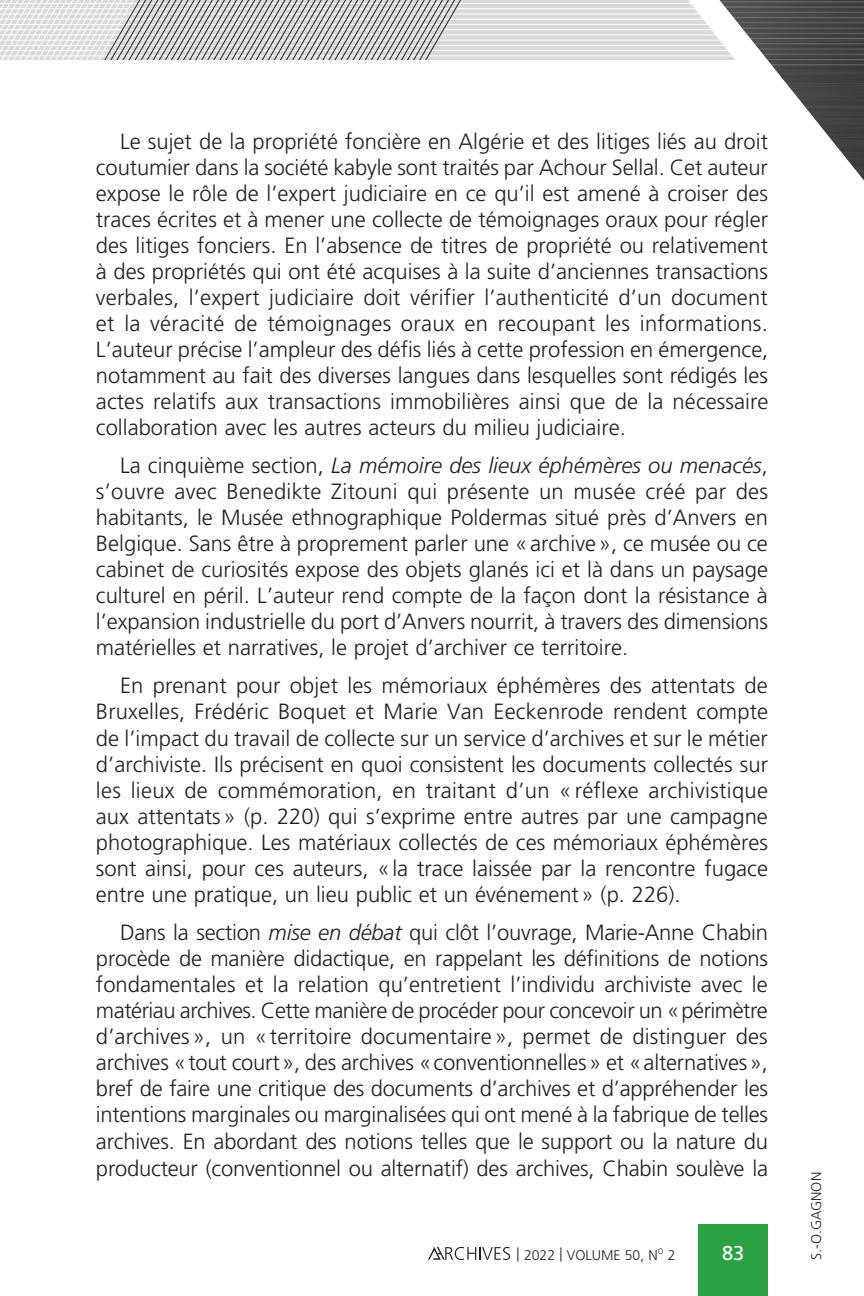
<style>
.page{position:relative;width:864px;height:1296px;background:#fff}
.page>*{position:absolute;margin:0;border:0;box-sizing:border-box;transform-origin:0 0}
.t1{font:300 22px/26px "Frutiger LT Std";color:#231f20;text-align:justify}
.t2{font:20px "Frutiger LT Std";color:#fff}
.t3{font:300 14px "Frutiger LT Std";color:#231f20}
.t4{font:300 7.8px "Frutiger LT Std";color:#231f20}
.s1{font-style:italic}
.s2{font-size:14px}
</style>
<div class="page">
<svg style="left:154px;top:0;width:315px;height:60px;background:#bdbdbe"></svg>
<svg style="left:469px;top:0;width:189px;height:59px"></svg>
<hr style="left:469px;top:1px;width:395px;height:1px;background:#fff">
<hr style="left:469px;top:7px;width:395px;height:1px;background:#fff">
<hr style="left:469px;top:12px;width:395px;height:1px;background:#fff">
<hr style="left:469px;top:17px;width:395px;height:1px;background:#fff">
<hr style="left:469px;top:22px;width:395px;height:1px;background:#fff">
<hr style="left:469px;top:28px;width:395px;height:1px;background:#fff">
<hr style="left:469px;top:33px;width:395px;height:1px;background:#fff">
<hr style="left:469px;top:38px;width:395px;height:1px;background:#fff">
<hr style="left:469px;top:43px;width:395px;height:1px;background:#fff">
<hr style="left:469px;top:49px;width:395px;height:1px;background:#fff">
<hr style="left:469px;top:54px;width:395px;height:1px;background:#fff">
<svg style="left:658px;top:0;width:206px;height:181px"></svg>
<div style="left:698px;top:1224px;width:70px;height:72px;background:#2da243"></div>
<svg style="left:428px;top:1247px;width:82px;height:13px"></svg>
<p class="t1" style="left:96px;top:128px;width:674px;text-indent:24px">Le sujet de la propriété foncière en Algérie et des litiges liés au droit coutumier dans la société kabyle sont traités par Achour Sellal. Cet auteur expose le rôle de l’expert judiciaire en ce qu’il est amené à croiser des traces écrites et à mener une collecte de témoignages oraux pour régler des litiges fonciers. En l’absence de titres de propriété ou relativement à des propriétés qui ont été acquises à la suite d’anciennes transactions verbales, l’expert judiciaire doit vérifier l’authenticité d’un document et la véracité de témoignages oraux en recoupant les informations.<br>L’auteur précise l’ampleur des défis liés à cette profession en émergence, notamment au fait des diverses langues dans lesquelles sont rédigés les actes relatifs aux transactions immobilières ainsi que de la nécessaire collaboration avec les autres acteurs du milieu judiciaire.</p>
<p class="t1" style="left:96px;top:453px;width:674px;text-indent:24px">La cinquième section, <span class="s1">La mémoire des lieux éphémères ou menacés</span>, s’ouvre avec Benedikte Zitouni qui présente un musée créé par des habitants, le Musée ethnographique Poldermas situé près d’Anvers en Belgique. Sans être à proprement parler une «archive», ce musée ou ce cabinet de curiosités expose des objets glanés ici et là dans un paysage culturel en péril. L’auteur rend compte de la façon dont la résistance à l’expansion industrielle du port d’Anvers nourrit, à travers des dimensions matérielles et narratives, le projet d’archiver ce territoire.</p>
<p class="t1" style="left:96px;top:673px;width:674px;text-indent:24px">En prenant pour objet les mémoriaux éphémères des attentats de Bruxelles, Frédéric Boquet et Marie Van Eeckenrode rendent compte de l’impact du travail de collecte sur un service d’archives et sur le métier d’archiviste. Ils précisent en quoi consistent les documents collectés sur les lieux de commémoration, en traitant d’un « réflexe archivistique aux attentats» (p. 220) qui s’exprime entre autres par une campagne photographique. Les matériaux collectés de ces mémoriaux éphémères sont ainsi, pour ces auteurs, «la trace laissée par la rencontre fugace entre une pratique, un lieu public et un événement» (p. 226).</p>
<p class="t1" style="left:96px;top:919px;width:674px;text-indent:24px">Dans la section <span class="s1">mise en débat</span> qui clôt l’ouvrage, Marie-Anne Chabin procède de manière didactique, en rappelant les définitions de notions fondamentales et la relation qu’entretient l’individu archiviste avec le matériau archives. Cette manière de procéder pour concevoir un «périmètre d’archives», un «territoire documentaire », permet de distinguer des archives «tout court», des archives «conventionnelles» et «alternatives», bref de faire une critique des documents d’archives et d’appréhender les intentions marginales ou marginalisées qui ont mené à la fabrique de telles archives. En abordant des notions telles que le support ou la nature du producteur (conventionnel ou alternatif) des archives, Chabin soulève la</p>
<p class="t3" style="left:517px;top:1247px;width:143px">| 2022 | VOLUME 50, N</p>
<p class="t2" style="left:722px;top:1241px;width:24px">83</p>
<p class="t4" style="left:658px;top:1247px;width:19px">O <span class="s2">2</span></p>
<p class="t3" style="left:808px;top:1260px;width:89px;rotate:-90deg">S.-O.GAGNON</p>
</div>
